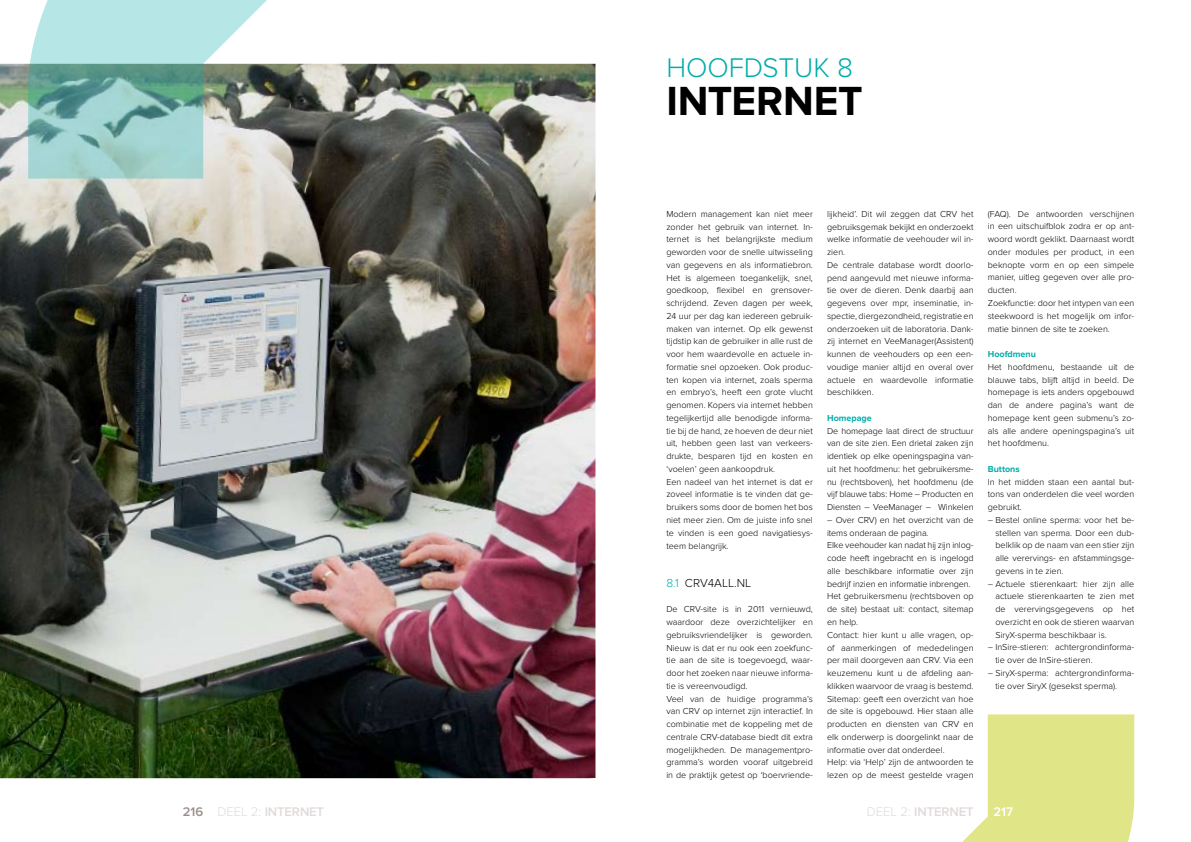
<style>
.page{position:relative;width:1191px;height:842px;background:#fff}
.page>*{position:absolute;margin:0;border:0;box-sizing:border-box;transform-origin:0 0}
.t1{font:700 42.2px "Proxima Nova";letter-spacing:-.005em;color:#000}
.t2{font:300 28px "Proxima Nova";letter-spacing:-.005em;color:#00adaa}
.t3{font:600 13px "Proxima Nova";letter-spacing:-.01em;color:#e0dbd9}
.t4{font:600 13px "Proxima Nova";color:#fff}
.t5{font:300 12px "Proxima Nova";color:#000}
.t6{font:300 9px/12.8px "Proxima Nova";color:#000}
.t7{font:700 9px "Proxima Nova";color:#00adaa}
.s1{color:#00adaa}
.s2{color:#9b8f8c}
.s3{font-weight:300}
</style>
<div class="page">
<img style="left:0;top:64px;width:595px;height:714px">
<svg style="left:962px;top:714px;width:172px;height:128px;background:#e4e898"></svg>
<svg style="left:28px;top:0;width:256px;height:179px;background:#a3c8c3"></svg>
<h2 class="t2" style="left:666px;top:51px;width:188px">HOOFDSTUK 8</h2>
<h1 class="t1" style="left:666px;top:76px;width:198px">internet</h1>
<p class="t6" style="left:666px;top:208px;width:148px">Modern management kan niet meer zonder het gebruik van internet. In&shy;ternet is het belangrijkste medium geworden voor de snelle uitwisseling van gegevens en als informatiebron.<br>Het is algemeen toegankelijk, snel, goedkoop, flexibel en grensover&shy;schrijdend. Zeven dagen per week, 24 uur per dag kan iedereen gebruik&shy;maken van internet. Op elk gewenst tijdstip kan de gebruiker in alle rust de voor hem waardevolle en actuele in&shy;formatie snel opzoeken. Ook produc&shy;ten kopen via internet, zoals sperma en embryo’s, heeft een grote vlucht genomen. Kopers via internet hebben tegelijkertijd alle benodigde informa&shy;tie bij de hand, ze hoeven de deur niet uit, hebben geen last van verkeers&shy;drukte, besparen tijd en kosten en ‘voelen’ geen aankoopdruk.<br>Een nadeel van het internet is dat er zoveel informatie is te vinden dat ge&shy;bruikers soms door de bomen het bos niet meer zien. Om de juiste info snel te vinden is een goed navigatiesys&shy;teem belangrijk.</p>
<h3 class="t5" style="left:666px;top:576px;width:86px"><span class="s1">8.1</span> CRV4all.nl</h3>
<p class="t6" style="left:666px;top:603px;width:148px">De CRV-site is in 2011 vernieuwd, waardoor deze overzichtelijker en gebruiksvriendelijker is geworden.<br>N ieuw is dat er nu ook een zoekfunc&shy;tie aan de site is toegevoegd, waar&shy;door het zoeken naar nieuwe informa&shy;tie is vereenvoudigd.<br>Veel van de huidige programma’s van CRV op internet zijn interactief. In combinatie met de koppeling met de centrale CRV-database biedt dit extra mogelijkheden. De managementpro&shy;gramma’s worden vooraf uitgebreid in de praktijk getest op ‘boervriende-</p>
<p class="t6" style="left:827px;top:208px;width:148px">lijkheid’. Dit wil zeggen dat CRV het gebruiksgemak bekijkt en onderzoekt welke informatie de veehouder wil in&shy;zien.<br>De centrale database wordt doorlo&shy;pend aangevuld met nieuwe informa&shy;tie over de dieren. Denk daarbij aan gegevens over mpr, inseminatie, in&shy;spectie, diergezondheid, registratie en onderzoeken uit de laboratoria. Dank&shy;zij internet en VeeManager(Assistent) kunnen de veehouders op een een&shy;voudige manier altijd en overal over actuele en waardevolle informatie beschikken.</p>
<p class="t7" style="left:827px;top:413px;width:46px">Homepage</p>
<p class="t6" style="left:827px;top:424px;width:148px;text-align:justify">De homepage laat direct de structuur van de site zien. Een drietal zaken zijn identiek op elke openingspagina van&shy;uit het hoofdmenu: het gebruikersme&shy;nu (rechtsboven), het hoofdmenu (de vijf blauwe tabs: Home – Producten en Diensten – VeeManager – Winkelen</p>
<p class="t6" style="left:827px;top:514px;width:148px">– Over CRV) en het overzicht van de items onderaan de pagina.<br>Elke veehouder kan nadat hij zijn inlog&shy;code heeft ingebracht en is ingelogd alle beschikbare informatie over zijn bedrijf inzien en informatie inbrengen.<br>Het gebruikersmenu (rechtsboven op de site) bestaat uit: contact, sitemap en help.<br>Contact: hier kunt u alle vragen, op&shy;of aanmerkingen of mededelingen per mail doorgeven aan CRV. Via een keuzemenu kunt u de afdeling aan&shy;klikken waarvoor de vraag is bestemd.<br>Sitemap: geeft een overzicht van hoe de site is opgebouwd. Hier staan alle producten en diensten van CRV en elk onderwerp is doorgelinkt naar de informatie over dat onderdeel.<br>Help: via ‘Help’ zijn de antwoorden te lezen op de meest gestelde vragen</p>
<p class="t6" style="left:987px;top:207px;width:148px">(FAQ). De antwoorden verschijnen in een uitschuifblok zodra er op ant&shy;woord wordt geklikt. Daarnaast wordt onder modules per product, in een beknopte vorm en op een simpele manier, uitleg gegeven over alle pro&shy;ducten.<br>Zoekfunctie: door het intypen van een steekwoord is het mogelijk om infor&shy;matie binnen de site te zoeken.</p>
<p class="t7" style="left:987px;top:349px;width:50px">Hoofdmenu</p>
<p class="t6" style="left:987px;top:360px;width:148px;text-align:justify">Het hoofdmenu, bestaande uit de blauwe tabs, blijft altijd in beeld. De homepage is iets anders opgebouwd dan de andere pagina’s want de homepage kent geen submenu’s zo&shy;als alle andere openingspagina’s uit het hoofdmenu.</p>
<p class="t7" style="left:987px;top:464px;width:33px">Buttons</p>
<p class="t6" style="left:987px;top:475px;width:148px;text-align:justify">In het midden staan een aantal but&shy;tons van onderdelen die veel worden gebruikt.</p>
<p class="t6" style="left:995px;top:513px;width:140px;text-align:justify;text-indent:-8px">– Bestel online sperma: voor het be&shy;stellen van sperma. Door een dub&shy;belklik op de naam van een stier zijn alle verervings- en afstammingsge&shy;gevens in te zien.</p>
<p class="t6" style="left:995px;top:577px;width:140px;text-align:justify;text-indent:-8px">– Actuele stierenkaart: hier zijn alle actuele stierenkaarten te zien met de verervingsgegevens op het overzicht en ook de stieren waarvan SiryX-sperma beschikbaar is.</p>
<p class="t6" style="left:995px;top:641px;width:140px;text-indent:-8px">– InSire-stieren: achtergrondinforma&shy;tie over de InSire-stieren.</p>
<p class="t6" style="left:995px;top:667px;width:140px;text-indent:-8px">– SiryX-sperma: achtergrondinforma&shy;tie over SiryX (gesekst sperma).</p>
<h3 class="t3" style="left:183px;top:805px;width:143px"><span class="s2">216</span> <span class="s3">DEEL 2:</span> INTERNET</h3>
<h3 class="t3" style="left:867px;top:805px;width:108px"><span class="s3">DEEL 2:</span> INTERNET</h3>
<h3 class="t4" style="left:993px;top:805px;width:21px">217</h3>
</div>
